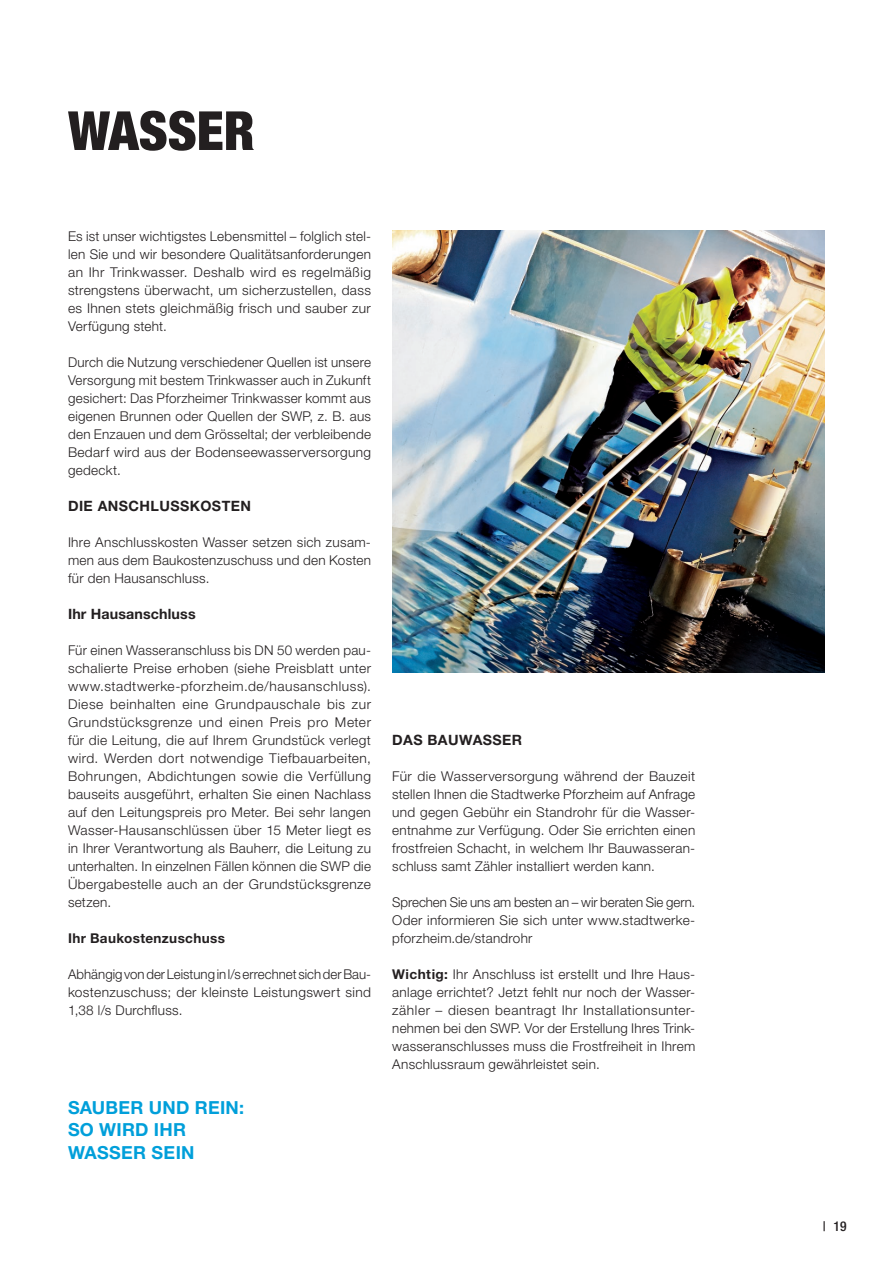
<style>
.page{position:relative;width:893px;height:1263px;background:#fff}
.page>*{position:absolute;margin:0;border:0;box-sizing:border-box;transform-origin:0 0}
.t1{font:900 condensed 54px "Helvetica Neue";color:#231f20}
.t2{font:700 18px/22.5px "Helvetica Neue LT";letter-spacing:.015em;color:#009fda}
.t3{font:700 14.25px "Helvetica Neue LT Pro";letter-spacing:.03em;color:#231f20}
.t4{font:700 14.25px "Helvetica Neue LT Pro";letter-spacing:.01em;color:#231f20}
.t5{font:300 13.5px/18px "Helvetica Neue LT Pro";letter-spacing:.025em;color:#231f20;text-align:justify}
.t6{font:700 13.5px "Helvetica Neue LT Pro";letter-spacing:.03em;color:#231f20}
.t7{font:500 condensed 13.5px "Helvetica Neue";color:#231f20}
.s1{font-weight:700}
</style>
<div class="page">
<img style="left:392px;top:231px;width:433px;height:442px">
<h1 class="t1" style="left:68px;top:97px;width:188px">WASSER</h1>
<p class="t5" style="left:68px;top:226px;width:304px">Es ist unser wichtigstes Lebensmittel – folglich stel&shy;len Sie und wir besondere Qualitätsanforderungen an Ihr Trinkwasser. Deshalb wird es regelmäßig strengstens überwacht, um sicherzustellen, dass es Ihnen stets gleichmäßig frisch und sauber zur Verfügung steht.</p>
<p class="t5" style="left:68px;top:352px;width:304px">Durch die Nutzung verschiedener Quellen ist unsere Versorgung mit bestem Trinkwasser auch in Zukunft gesichert: Das Pforzheimer Trinkwasser kommt aus eigenen Brunnen oder Quellen der SWP, z. B. aus den Enzauen und dem Grösseltal; der verbleibende Bedarf wird aus der Bodenseewasserversorgung gedeckt.</p>
<p class="t3" style="left:68px;top:497px;width:184px">DIE ANSCHLUSSKOSTEN</p>
<p class="t5" style="left:68px;top:532px;width:304px">Ihre Anschlusskosten Wasser setzen sich zusam&shy;men aus dem Baukostenzuschuss und den Kosten für den Hausanschluss.</p>
<p class="t4" style="left:68px;top:605px;width:129px">Ihr Hausanschluss</p>
<p class="t5" style="left:68px;top:640px;width:304px">Für einen Wasseranschluss bis DN 50 werden pau&shy;schalierte Preise erhoben (siehe Preisblatt unter www.stadtwerke-pforzheim.de/hausanschluss).<br>Diese beinhalten eine Grundpauschale bis zur Grundstücksgrenze und einen Preis pro Meter für die Leitung, die auf Ihrem Grundstück verlegt wird. Werden dort notwendige Tiefbauarbeiten, Bohrungen, Abdichtungen sowie die Verfüllung bauseits ausgeführt, erhalten Sie einen Nachlass auf den Leitungspreis pro Meter. Bei sehr langen Wasser-Hausanschlüssen über 15 Meter liegt es in Ihrer Verantwortung als Bauherr, die Leitung zu unterhalten. In einzelnen Fällen können die SWP die Übergabestelle auch an der Grundstücksgrenze setzen.</p>
<p class="t6" style="left:68px;top:929px;width:159px">Ihr Baukostenzuschuss</p>
<p class="t5" style="left:68px;top:964px;width:304px">Abhängig von der Leistung in l/s errechnet sich der Bau&shy;kostenzuschuss; der kleinste Leistungswert sind 1,38 l/s Durchfluss.</p>
<h2 class="t2" style="left:68px;top:1095px;width:178px">SAUBER UND REIN:<br>SO WIRD IHR<br>WASSER SEIN</h2>
<p class="t3" style="left:392px;top:731px;width:131px">DAS BAUWASSER</p>
<p class="t5" style="left:392px;top:766px;width:304px">Für die Wasserversorgung während der Bauzeit stellen Ihnen die Stadtwerke Pforzheim auf Anfrage und gegen Gebühr ein Standrohr für die Wasser&shy;entnahme zur Verfügung. Oder Sie errichten einen frostfreien Schacht, in welchem Ihr Bauwasseran&shy;schluss samt Zähler installiert werden kann.</p>
<p class="t5" style="left:392px;top:892px;width:304px">Sprechen Sie uns am besten an – wir beraten Sie gern.<br>Oder informieren Sie sich unter www.stadtwerke&shy;pforzheim.de/standrohr</p>
<p class="t5" style="left:392px;top:964px;width:304px"><span class="s1">Wichtig:</span> Ihr Anschluss ist erstellt und Ihre Haus&shy;anlage errichtet? Jetzt fehlt nur noch der Wasser&shy;zähler – diesen beantragt Ihr Installationsunter&shy;nehmen bei den SWP. Vor der Erstellung Ihres Trink&shy;wasseranschlusses muss die Frostfreiheit in Ihrem Anschlussraum gewährleistet sein.</p>
<p class="t7" style="left:823px;top:1218px;width:25px">| 19</p>
</div>
